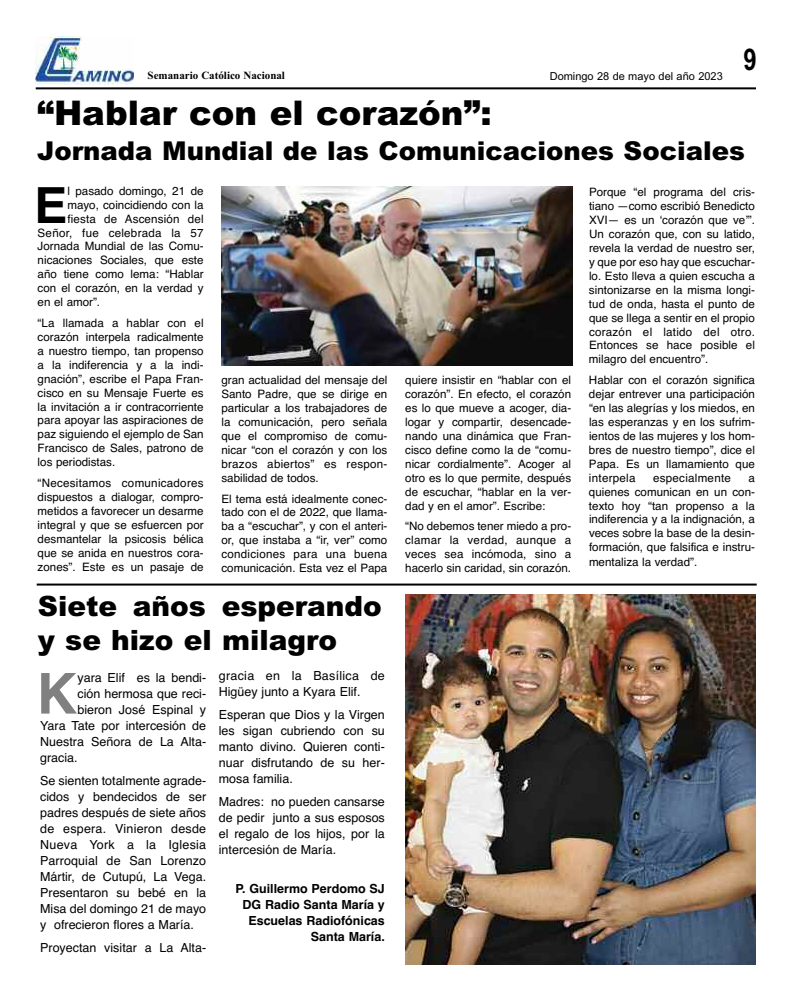
<style>
.page{position:relative;width:792px;height:1008px;background:#fff}
.page>*{position:absolute;margin:0;border:0;box-sizing:border-box;transform-origin:0 0}
.t1{font:700 56.3px "Helvetica";color:#808080}
.t2{font:700 49.8px "Helvetica";color:#000}
.t3{font:900 34px "Arial";color:#000}
.t4{font:700 30px "Arial";color:#000;scale:.8 1}
.t5{font:900 28px/33.6px "Arial";color:#000}
.t6{font:900 26px "Arial";color:#000}
.t7{font:12.5px/16px "Helvetica";color:#000;text-align:justify}
.t8{font:700 12.5px/16px "Helvetica";color:#000;text-align:right}
.t9{font:11.6px/13.9px "Helvetica";color:#000;text-align:justify}
.t10{font:11.6px "Helvetica";letter-spacing:.02em;color:#000}
.t11{font:700 11px "Times New Roman";color:#000}
.t12{font:11px "Arial";color:#000}
</style>
<div class="page">
<hr style="left:36px;top:87px;width:720px;height:2px;background:#000">
<img style="left:36px;top:36px;width:97px;height:49px">
<hr style="left:37px;top:584px;width:720px;height:2px;background:#000">
<img style="left:221px;top:186px;width:352px;height:180px">
<img style="left:406px;top:594px;width:349px;height:371px">
<p class="t11" style="left:148px;top:69px;width:139px">Semanario Católico Nacional</p>
<p class="t12" style="left:550px;top:70px;width:175px">Domingo 28 de mayo del año 2023</p>
<h3 class="t4" style="left:744px;top:42px;width:18px">9</h3>
<h3 class="t3" style="left:37px;top:94px;width:456px">“Hablar con el corazón”:</h3>
<h3 class="t6" style="left:37px;top:136px;width:709px">Jornada Mundial de las Comunicaciones Sociales</h3>
<h2 class="t2" style="left:34px;top:176px;width:35px">E</h2>
<p class="t9" style="left:67px;top:184px;width:138px">l pasado domingo, 21 de</p>
<p class="t9" style="left:589px;top:185px;width:168px">Porque “el programa del cris&shy;tiano —como escribió Benedicto XVI— es un ‘corazón que ve’”.<br>Un corazón que, con su latido, revela la verdad de nuestro ser, y que por eso hay que escuchar&shy;lo. Esto lleva a quien escucha a sintonizarse en la misma longi&shy;tud de onda, hasta el punto de que se llega a sentir en el propio corazón el latido del otro.<br>Entonces se hace posible el milagro del encuentro”.</p>
<p class="t9" style="left:589px;top:373px;width:168px">Hablar con el corazón significa dejar entrever una participación “en las alegrías y los miedos, en las esperanzas y en los sufrim&shy;ientos de las mujeres y los hom&shy;bres de nuestro tiempo”, dice el Papa. Es un llamamiento que interpela</p>
<p class="t9" style="left:67px;top:198px;width:138px">mayo, coincidiendo con la</p>
<p class="t9" style="left:67px;top:212px;width:138px">fiesta de Ascensión del</p>
<p class="t10" style="left:38px;top:226px;width:167px">Señor, fue celebrada la 57</p>
<p class="t9" style="left:38px;top:239px;width:168px">Jornada Mundial de las Comu-</p>
<p class="t9" style="left:38px;top:253px;width:168px">nicaciones Sociales, que este</p>
<p class="t9" style="left:38px;top:267px;width:168px">año tiene como lema: “Hablar</p>
<p class="t9" style="left:38px;top:281px;width:167px">con el corazón, en la verdad y</p>
<p class="t9" style="left:38px;top:295px;width:64px">en el amor”.</p>
<p class="t9" style="left:38px;top:316px;width:168px">“La llamada a hablar con el corazón interpela radicalmente a nuestro tiempo, tan propenso a la indiferencia y a la indi&shy;gnación”, escribe el Papa Fran&shy;cisco en su Mensaje Fuerte es la invitación a ir contracorriente para apoyar las aspiraciones de paz siguiendo el ejemplo de San Francisco de Sales, patrono de los periodistas.</p>
<p class="t9" style="left:38px;top:476px;width:168px">“Necesitamos comunicadores dispuestos a dialogar, compro&shy;metidos a favorecer un desarme integral y que se esfuercen por desmantelar la psicosis bélica que se anida en nuestros cora&shy;zones”. Este es un pasaje de</p>
<p class="t9" style="left:405px;top:373px;width:168px">quiere insistir en “hablar con el corazón”. En efecto, el corazón es lo que mueve a acoger, dia&shy;logar y compartir, desencade&shy;nando una dinámica que Fran&shy;cisco define como la de “comu&shy;nicar cordialmente”. Acoger al otro es lo que permite, después de escuchar, “hablar en la ver&shy;dad y en el amor”. Escribe:</p>
<p class="t9" style="left:405px;top:519px;width:168px">“No debemos tener miedo a pro&shy;clamar la verdad, aunque a veces sea incómoda, sino a hacerlo sin caridad, sin corazón.</p>
<p class="t9" style="left:221px;top:373px;width:168px">gran actualidad del mensaje del Santo Padre, que se dirige en particular a los trabajadores de la comunicación, pero señala que el compromiso de comu&shy;nicar “con el corazón y con los brazos abiertos” es respon&shy;sabilidad de todos.</p>
<p class="t9" style="left:221px;top:492px;width:168px">El tema está idealmente conec&shy;tado con el de 2022, que llama&shy;ba a “escuchar”, y con el anteri&shy;or, que instaba a “ir, ver” como condiciones para una buena comunicación. Esta vez el Papa</p>
<p class="t10" style="left:653px;top:471px;width:79px">especialmente</p>
<p class="t9" style="left:589px;top:471px;width:168px;text-indent:160px">a quienes comunican en un con&shy;texto hoy “tan propenso a la indiferencia y a la indignación, a veces sobre la base de la desin&shy;formación, que falsifica e instru&shy;mentaliza la verdad”.</p>
<h3 class="t5" style="left:38px;top:590px;width:346px">Siete años esperando y se hizo el milagro</h3>
<h1 class="t1" style="left:37px;top:661px;width:42px">K</h1>
<p class="t7" style="left:77px;top:669px;width:130px">yara Elif es la bendi-</p>
<p class="t7" style="left:219px;top:668px;width:167px">gracia en la Basílica de<br>Higüey junto a Kyara Elif.</p>
<p class="t7" style="left:219px;top:707px;width:168px">Esperan que Dios y la Virgen les sigan cubriendo con su manto divino. Quieren conti&shy;nuar disfrutando de su her&shy;mosa familia.</p>
<p class="t7" style="left:219px;top:794px;width:168px">Madres: no pueden cansarse de pedir junto a sus esposos el regalo de los hijos, por la intercesión de María.</p>
<p class="t8" style="left:235px;top:881px;width:151px">P. Guillermo Perdomo SJ<br>DG Radio Santa María y<br>Escuelas Radiofónicas<br>Santa María.</p>
<p class="t7" style="left:77px;top:685px;width:130px">ción hermosa que reci-</p>
<p class="t7" style="left:77px;top:701px;width:130px">bieron José Espinal y</p>
<p class="t7" style="left:40px;top:717px;width:168px">Yara Tate por intercesión de</p>
<p class="t7" style="left:40px;top:733px;width:168px">Nuestra Señora de La Alta-</p>
<p class="t7" style="left:40px;top:749px;width:39px">gracia.</p>
<p class="t7" style="left:40px;top:772px;width:168px">Se sienten totalmente agrade&shy;cidos y bendecidos de ser padres después de siete años de espera. Vinieron desde Nueva York a la Iglesia Parroquial de San Lorenzo Mártir, de Cutupú, La Vega.<br>Presentaron su bebé en la Misa del domingo 21 de mayo y ofrecieron flores a María.</p>
<p class="t7" style="left:40px;top:939px;width:168px">Proyectan visitar a La Alta-</p>
</div>
